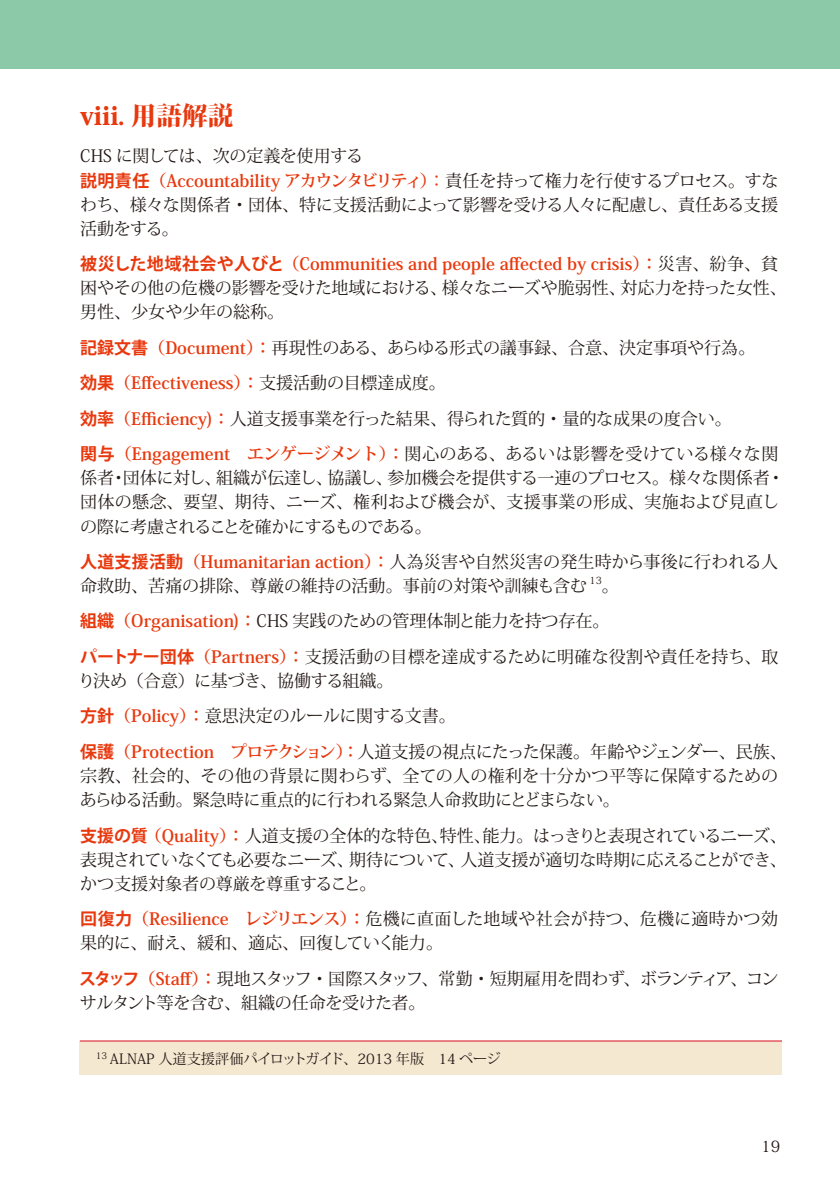
<style>
.page{position:relative;width:840px;height:1191px;background:#fff}
.page>*{position:absolute;margin:0;border:0;box-sizing:border-box;transform-origin:0 0}
.t1{font:800 25.6px "Koz Min Pro";color:#e8380d}
.t2{font:17px/24.2px "Koz Min Pro";letter-spacing:-.01em;color:#221815}
.t3{font:17px/24.2px "Koz Min Pro";letter-spacing:-.03em;color:#221815}
.t4{font:15.6px "Koz Min Pro";color:#221815}
.t5{font:14.2px "Koz Min Pro";color:#221815}
.t6{font:10px "Koz Min Pro";color:#221815}
.s1{font-family:"Koz Go Pro";font-weight:700;color:#e8380d}
.s2{font-weight:700;color:#e8380d}
.s3{color:#e8380d}
</style>
<div class="page">
<div style="left:80px;top:1041px;width:701px;height:33px;background:#f5e8d1"></div>
<hr style="left:80px;top:1040px;width:701px;height:1px;background:#d80c1e">
<div style="left:0;top:0;width:839px;height:68px;background:#8bc9a9"></div>
<h1 class="t1" style="left:80px;top:96px;width:154px">viii. 用語解説</h1>
<p class="t2" style="left:80px;top:143px;width:699px">CHS に関しては、次の定義を使用する<br><span class="s1">説明責任</span><span class="s2">（Accountability アカウンタビリティ）</span><span class="s3">：</span>責任を持って権力を行使するプロセス。すなわち、様々な関係者・団体、特に支援活動によって影響を受ける人々に配慮し、責任ある支援活動をする。</p>
<p class="t2" style="left:80px;top:251px;width:707px"><span class="s1">被災した地域社会や人びと</span><span class="s2">（Communities and people affected by crisis）：</span>災害、紛争、貧困やその他の危機の影響を受けた地域における、様々なニーズや脆弱性、対応力を持った女性、男性、少女や少年の総称。</p>
<p class="t2" style="left:80px;top:329px;width:699px;line-height:35.4px"><span class="s1">記録文書</span><span class="s2">（Document）：</span>再現性のある、あらゆる形式の議事録、合意、決定事項や行為。<br><span class="s1">効果</span><span class="s2">（Effectiveness）：</span>支援活動の目標達成度。<br><span class="s1">効率</span><span class="s2">（Efficiency)：</span>人道支援事業を行った結果、得られた質的・量的な成果の度合い。<br><span class="s1">関与</span><span class="s2">（Engagement　エンゲージメント）：</span>関心のある、あるいは影響を受けている様々な関</p>
<p class="t2" style="left:80px;top:465px;width:705px">係者・団体に対し、組織が伝達し、協議し、参加機会を提供する一連のプロセス。様々な関係者・団体の懸念、要望、期待、ニーズ、権利および機会が、支援事業の形成、実施および見直しの際に考慮されることを確かにするものである。</p>
<p class="t2" style="left:80px;top:549px;width:699px"><span class="s1">人道支援活動</span><span class="s2">（Humanitarian action）：</span>人為災害や自然災害の発生時から事後に行われる人命救助、苦痛の排除、尊厳の維持の活動。事前の対策や訓練も含む</p>
<p class="t6" style="left:589px;top:573px;width:14px">13</p>
<p class="t2" style="left:80px;top:567px;width:699px;line-height:35.4px;text-indent:521px">。<br><span class="s1">組織</span><span class="s2">（Organisation)：</span>CHS 実践のための管理体制と能力を持つ存在。<br><span class="s1">パートナー団体</span><span class="s2">（Partners）：</span>支援活動の目標を達成するために明確な役割や責任を持ち、取</p>
<p class="t2" style="left:78px;top:662px;width:709px;line-height:35.4px">り決め（合意）に基づき、協働する組織。<br><span class="s1">方針</span><span class="s2">（Policy）：</span>意思決定のルールに関する文書。<br><span class="s1">保護</span><span class="s2">（Protection　プロテクション）：</span>人道支援の視点にたった保護。年齢やジェンダー、民族、</p>
<p class="t2" style="left:80px;top:763px;width:699px">宗教、社会的、その他の背景に関わらず、全ての人の権利を十分かつ平等に保障するためのあらゆる活動。緊急時に重点的に行われる緊急人命救助にとどまらない。</p>
<p class="t2" style="left:80px;top:822px;width:707px;text-align:justify"><span class="s1">支援の質</span><span class="s2">（Quality）：</span>人道支援の全体的な特色、特性、能力。はっきりと表現されているニーズ、表現されていなくても必要なニーズ、期待について、人道支援が適切な時期に応えることができ、かつ支援対象者の尊厳を尊重すること。</p>
<p class="t2" style="left:80px;top:906px;width:699px"><span class="s1">回復力</span><span class="s2">（Resilience　レジリエンス）：</span>危機に直面した地域や社会が持つ、危機に適時かつ効果的に、耐え、緩和、適応、回復していく能力。</p>
<p class="t3" style="left:79px;top:965px;width:700px"><span class="s1">スタッフ</span><span class="s2">（Staff）：</span>現地スタッフ・国際スタッフ、常勤・短期雇用を問わず、ボランティア、コンサルタント等を含む、組織の任命を受けた者。</p>
<p class="t5" style="left:96px;top:1048px;width:406px"><sup>13</sup> ALNAP 人道支援評価パイロットガイド、2013 年版　14 ページ</p>
<p class="t4" style="left:760px;top:1135px;width:21px">19</p>
</div>
